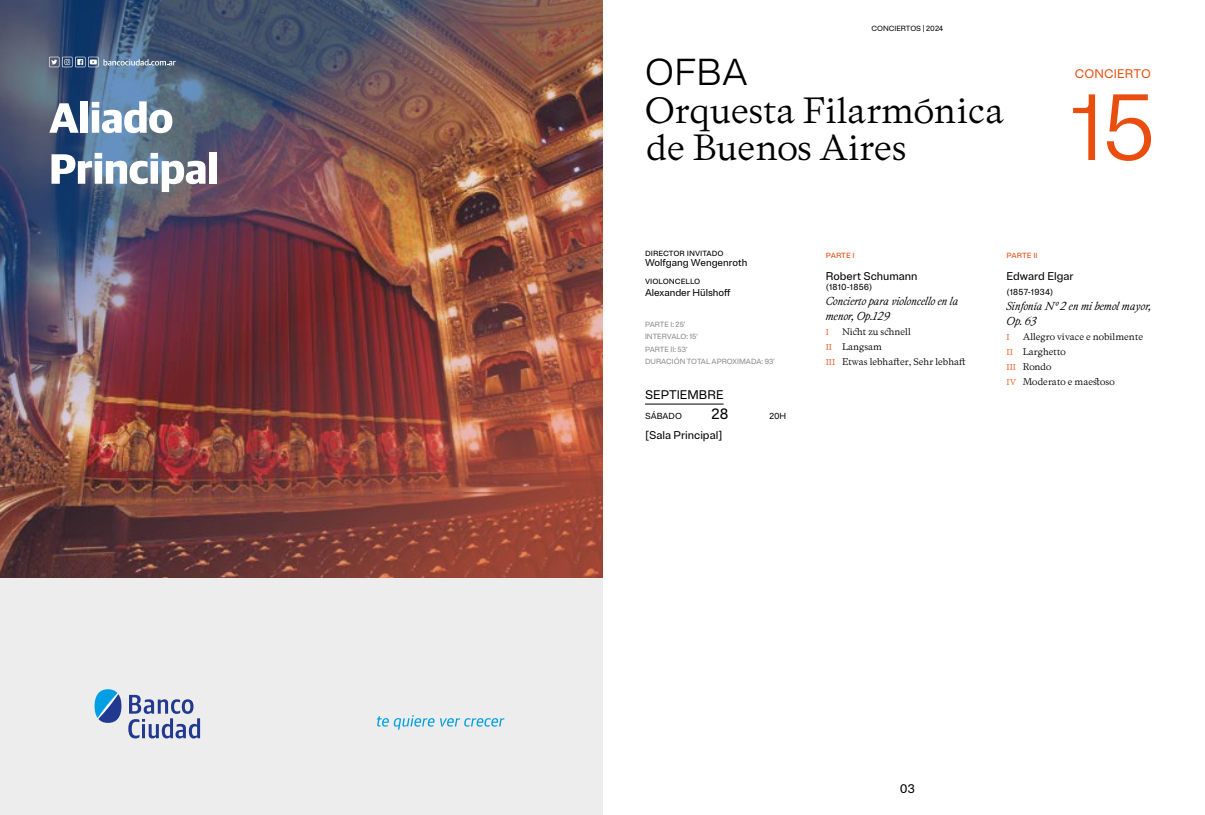
<style>
.page{position:relative;width:1205px;height:815px;background:#fff}
.page>*{position:absolute;margin:0;border:0;box-sizing:border-box;transform-origin:0 0}
.t1{font:300 93.75px "Brut Grotesque";color:#e94e0f}
.t2{font:300 37.5px/37.5px "Colon Serif";color:#000}
.t3{font:300 37.5px "Brut Grotesque";color:#000}
.t4{font:15px "Brut Grotesque";color:#000}
.t5{font:12.5px "Brut Grotesque";color:#000}
.t6{font:12.5px "Brut Grotesque";letter-spacing:.01em;color:#e94e0f}
.t7{font:italic 300 11.88px/15px "Colon Serif";color:#000}
.t8{font:11.25px "Brut Grotesque";color:#000}
.t9{font:300 10px/15px "Colon Serif";color:#000}
.t10{font:10px "Brut Grotesque";letter-spacing:-.005em;color:#000}
.t11{font:8.75px "Brut Grotesque";color:#000}
.t12{font:8.75px "Brut Grotesque";color:#e94e0f}
.t13{font:8.75px "Brut Grotesque";letter-spacing:.025em;color:#000}
.t14{font:8.75px "Brut Grotesque";letter-spacing:.03em;color:#000}
.t15{font:300 8.75px "Colon Serif";color:#e94e0f}
.t16{font:7.5px/12.5px "Brut Grotesque";color:#878787}
.t17{font:7.5px "Brut Grotesque";color:#000}
.s1{font-size:8.75px;color:#e94e0f}
</style>
<div class="page">
<img style="left:0;top:0;width:602px;height:578px">
<div style="left:0;top:578px;width:602px;height:237px;background:#ededed"></div>
<svg style="left:49px;top:103px;width:30px;height:30px"></svg>
<div style="left:81px;top:101px;width:7px;height:32px;background:#fff"></div>
<svg style="left:92px;top:101px;width:80px;height:32px"></svg>
<svg style="left:52px;top:153px;width:153px;height:39px"></svg>
<div style="left:209px;top:152px;width:7px;height:32px;background:#fff"></div>
<svg style="left:49px;top:57px;width:127px;height:10px"></svg>
<svg style="left:128px;top:695px;width:72px;height:43px"></svg>
<svg style="left:95px;top:689px;width:26px;height:34px"></svg>
<svg style="left:377px;top:715px;width:57px;height:15px"></svg>
<svg style="left:440px;top:718px;width:64px;height:9px"></svg>
<hr style="left:645px;top:404px;width:78px;height:1px;background:#000">
<p class="t17" style="left:871px;top:24px;width:73px">CONCIERTOS | 2024</p>
<h2 class="t3" style="left:645px;top:50px;width:104px">OFBA</h2>
<h2 class="t2" style="left:645px;top:91px;width:361px">Orquesta Filarmónica de Buenos Aires</h2>
<p class="t6" style="left:1075px;top:66px;width:78px">CONCIERTO</p>
<h1 class="t1" style="left:1070px;top:73px;width:87px">15</h1>
<p class="t11" style="left:645px;top:248px;width:80px">Di rector i nvitado</p>
<p class="t10" style="left:645px;top:257px;width:104px">Wolfgang Wengenroth</p>
<p class="t11" style="left:645px;top:276px;width:57px">Violoncello</p>
<p class="t10" style="left:645px;top:286px;width:87px">Alexander Hülshoff</p>
<p class="t16" style="left:645px;top:318px;width:131px">PARTE I: 25’<br>INTERVALO: 15’<br>PARTE II: 53’<br>DURACIÓN TOTAL APROXIMADA: 93’</p>
<p class="t5" style="left:645px;top:387px;width:80px">SEPTIEMBRE</p>
<p class="t11" style="left:645px;top:411px;width:38px">SÁBADO</p>
<h3 class="t4" style="left:711px;top:405px;width:18px">28</h3>
<p class="t11" style="left:769px;top:411px;width:18px">20H</p>
<p class="t8" style="left:645px;top:429px;width:79px">[Sala Principal]</p>
<p class="t12" style="left:826px;top:249px;width:31px">Parte I</p>
<p class="t8" style="left:826px;top:270px;width:93px">Robert Schumann</p>
<p class="t13" style="left:826px;top:282px;width:48px">(1810-1856)</p>
<p class="t7" style="left:826px;top:294px;width:134px">Concierto para violoncello en la menor, Op.129</p>
<p class="t15" style="left:826px;top:327px;width:5px">I</p>
<p class="t9" style="left:826px;top:324px;width:142px;text-indent:16px">Nicht zu schnell<br><span class="s1">II</span> Langsam<br><span class="s1">III</span> Etwas lebhafter, Sehr lebhaft</p>
<p class="t12" style="left:1006px;top:249px;width:33px">Parte II</p>
<p class="t8" style="left:1006px;top:270px;width:69px">Edward Elgar</p>
<p class="t14" style="left:1006px;top:287px;width:48px">(1857-1934)</p>
<p class="t7" style="left:1006px;top:299px;width:146px">Sinfonía Nº 2 en mi bemol mayor,<br>Op. 63</p>
<p class="t15" style="left:1006px;top:332px;width:5px">I</p>
<p class="t9" style="left:1006px;top:329px;width:138px;text-indent:16px">Allegro vivace e nobilmente<br><span class="s1">II</span> Larghetto<br><span class="s1">III</span> Rondo<br><span class="s1">IV</span> Moderato e maestoso</p>
<p class="t5" style="left:900px;top:781px;width:16px">03</p>
</div>
